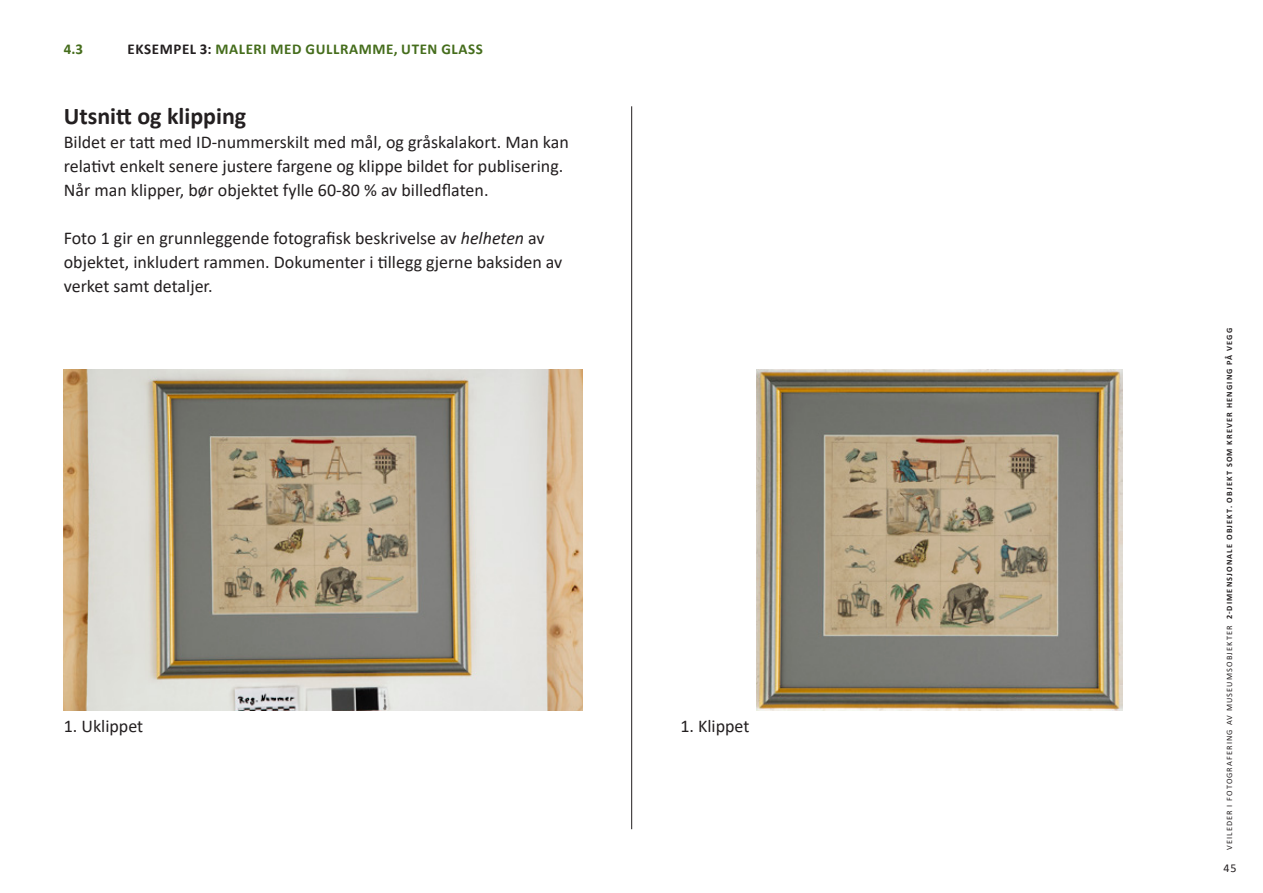
<style>
.page{position:relative;width:1263px;height:893px;background:#fff}
.page>*{position:absolute;margin:0;border:0;box-sizing:border-box;transform-origin:0 0}
.lite_avsnitt{font:700 24px "Calibri";color:#231f20}
.brødtekst{font:18px/24px "Calibri";color:#231f20}
.avsnitt{font:700 15px "Calibri";letter-spacing:.04em;color:#456d1c}
.t1{font:12px "Calibri";color:#231f20}
.t2{font:700 8.25px "Calibri";letter-spacing:.14em;color:#231f20}
.s1{color:#231f20}
.s2{font-style:italic}
.s3{font-weight:400}
</style>
<div class="page">
<img style="left:64px;top:370px;width:519px;height:340px">
<img style="left:757px;top:370px;width:366px;height:340px">
<hr style="left:631px;top:106px;width:1px;height:723px;background:#231f20">
<p class="avsnitt" style="left:64px;top:39px;width:21px">4.3</p>
<p class="avsnitt" style="left:128px;top:39px;width:357px"><span class="s1">EKSEMPEL 3:</span> MALERI MED GULLRAMME, UTEN GLASS</p>
<p class="lite_avsnitt" style="left:64px;top:99px;width:184px">Utsnitt og klipping</p>
<p class="brødtekst" style="left:64px;top:130px;width:507px">Bildet er tatt med ID-nummerskilt med mål, og gråskalakort. Man kan relativt enkelt senere justere fargene og klippe bildet for publisering.<br>Når man klipper, bør objektet fylle 60-80 % av billedflaten.</p>
<p class="brødtekst" style="left:64px;top:226px;width:500px">Foto 1 gir en grunnleggende fotografisk beskrivelse av <span class="s2">helheten</span> av objektet, inkludert rammen. Dokumenter i tillegg gjerne baksiden av verket samt detaljer.</p>
<p class="brødtekst" style="left:64px;top:714px;width:81px">1. Uklippet</p>
<p class="brødtekst" style="left:680px;top:714px;width:71px">1. Klippet</p>
<p class="t2" style="left:1223px;top:850px;width:524px;rotate:-90deg"><span class="s3">VEILEDER I FOTOGRAFERING AV MUSEUMSOBJEKTER</span> 2-DIMENSJONALE OBJEKT. OBJEKT SOM KREVER HENGING PÅ VEGG</p>
<p class="t1" style="left:1223px;top:860px;width:15px">45</p>
</div>
